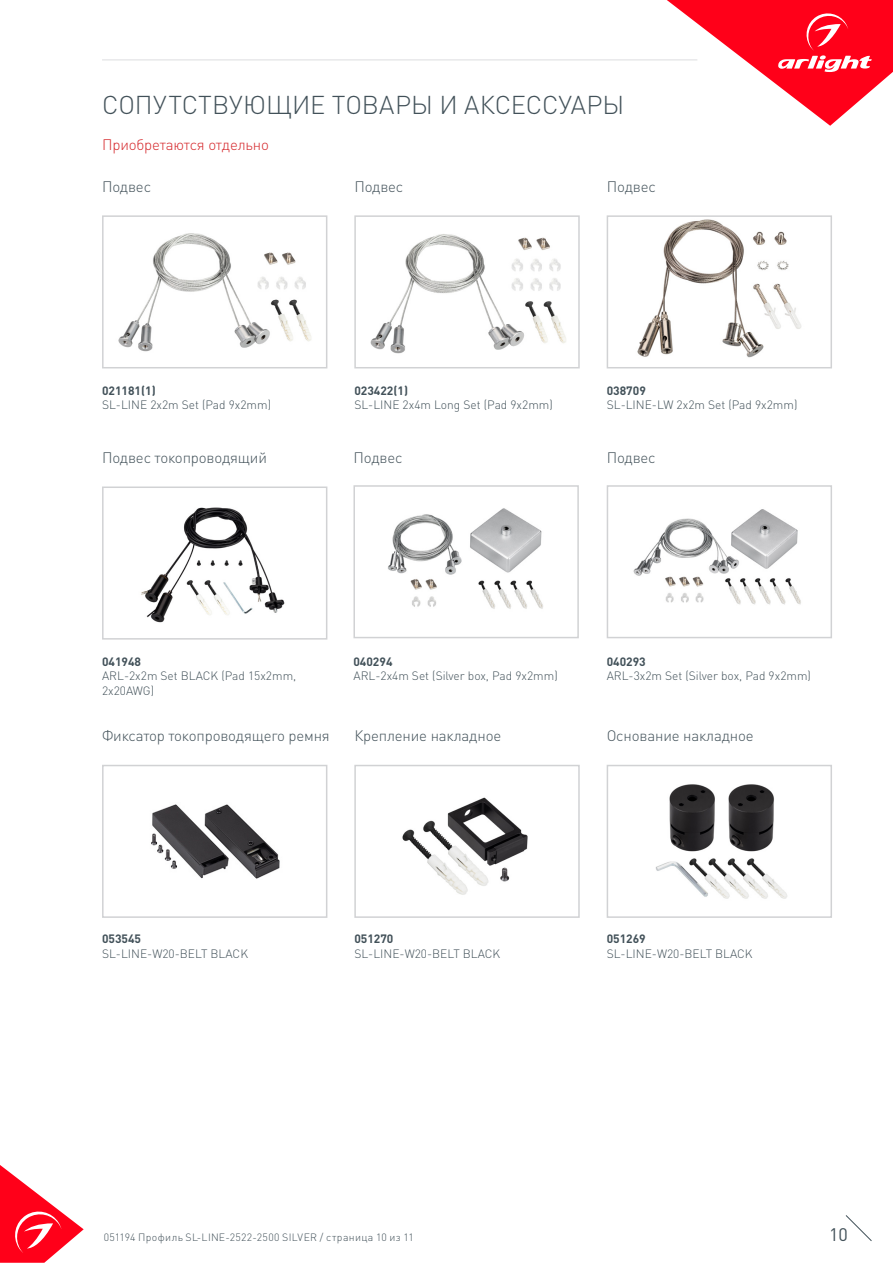
<style>
.page{position:relative;width:893px;height:1263px;background:#fff}
.page>*{position:absolute;margin:0;border:0;box-sizing:border-box;transform-origin:0 0}
.t1{font:300 25.5px "DIN Pro";color:#425159}
.t2{font:18px "DIN Pro";color:#425159}
.t3{font:300 15px "DIN Pro";letter-spacing:-.01em;color:#425159}
.t4{font:300 15px "DIN Pro";letter-spacing:-.01em;color:#d5262a}
.t5{font:300 12px/14.4px "DIN Pro";color:#425159}
.t6{font:700 12px "DIN Pro";color:#425159}
.t7{font:300 10.5px "DIN Pro";letter-spacing:.03em;color:#425159}
</style>
<div class="page">
<svg style="left:0;top:1165px;width:84px;height:98px"></svg>
<svg style="left:845px;top:1215px;width:27px;height:26px"></svg>
<svg style="left:667px;top:0;width:226px;height:126px"></svg>
<hr style="left:102px;top:60px;width:595px;height:1px;background:#dcdddf">
<img style="left:118px;top:233px;width:193px;height:119px">
<div style="left:102px;top:215px;width:225px;height:153px;border:2px solid #d1d2d4"></div>
<img style="left:141px;top:507px;width:144px;height:116px">
<div style="left:102px;top:486px;width:225px;height:154px;border:2px solid #d1d2d4"></div>
<img style="left:370px;top:234px;width:196px;height:120px">
<div style="left:354px;top:215px;width:226px;height:153px;border:2px solid #d1d2d4"></div>
<img style="left:637px;top:219px;width:164px;height:139px">
<div style="left:607px;top:215px;width:225px;height:153px;border:2px solid #d1d2d4"></div>
<img style="left:388px;top:508px;width:155px;height:101px">
<div style="left:353px;top:485px;width:226px;height:153px;border:2px solid #d1d2d4"></div>
<img style="left:633px;top:509px;width:168px;height:96px">
<div style="left:607px;top:485px;width:225px;height:153px;border:2px solid #d1d2d4"></div>
<img style="left:151px;top:804px;width:129px;height:75px">
<div style="left:102px;top:765px;width:225px;height:153px;border:2px solid #d1d2d4"></div>
<img style="left:402px;top:797px;width:126px;height:98px">
<div style="left:354px;top:765px;width:226px;height:153px;border:2px solid #d1d2d4"></div>
<img style="left:655px;top:784px;width:132px;height:115px">
<div style="left:607px;top:765px;width:225px;height:153px;border:2px solid #d1d2d4"></div>
<p class="t1" style="left:102px;top:87px;width:524px">СОПУТСТВУЮЩИЕ ТОВАРЫ И АКСЕССУАРЫ</p>
<p class="t4" style="left:102px;top:134px;width:168px">Приобретаются отдельно</p>
<p class="t3" style="left:102px;top:177px;width:51px">Подвес</p>
<p class="t3" style="left:354px;top:177px;width:51px">Подвес</p>
<p class="t3" style="left:607px;top:177px;width:51px">Подвес</p>
<p class="t6" style="left:102px;top:382px;width:55px">021181(1)</p>
<p class="t5" style="left:102px;top:397px;width:171px">SL-LINE 2x2m Set (Pad 9x2mm)</p>
<p class="t3" style="left:102px;top:448px;width:166px">Подвес токопроводящий</p>
<p class="t6" style="left:354px;top:382px;width:55px">023422(1)</p>
<p class="t5" style="left:354px;top:397px;width:200px">SL-LINE 2x4m Long Set (Pad 9x2mm)</p>
<p class="t6" style="left:607px;top:382px;width:41px">038709</p>
<p class="t5" style="left:607px;top:397px;width:192px">SL-LINE-LW 2x2m Set (Pad 9x2mm)</p>
<p class="t3" style="left:353px;top:448px;width:51px">Подвес</p>
<p class="t3" style="left:607px;top:448px;width:51px">Подвес</p>
<p class="t6" style="left:102px;top:653px;width:41px">041948</p>
<p class="t5" style="left:102px;top:668px;width:196px">ARL-2x2m Set BLACK (Pad 15x2mm,<br>2x20AWG)</p>
<p class="t6" style="left:353px;top:653px;width:41px">040294</p>
<p class="t5" style="left:353px;top:668px;width:206px">ARL-2x4m Set (Silver box, Pad 9x2mm)</p>
<p class="t6" style="left:607px;top:653px;width:41px">040293</p>
<p class="t5" style="left:607px;top:668px;width:206px">ARL-3x2m Set (Silver box, Pad 9x2mm)</p>
<p class="t3" style="left:102px;top:725px;width:229px">Фиксатор токопроводящего ремня</p>
<p class="t3" style="left:354px;top:725px;width:148px">Крепление накладное</p>
<p class="t3" style="left:607px;top:725px;width:149px">Основание накладное</p>
<p class="t6" style="left:102px;top:931px;width:41px">053545</p>
<p class="t5" style="left:102px;top:946px;width:148px">SL-LINE-W20-BELT BLACK</p>
<p class="t6" style="left:354px;top:931px;width:41px">051270</p>
<p class="t5" style="left:354px;top:946px;width:148px">SL-LINE-W20-BELT BLACK</p>
<p class="t6" style="left:607px;top:931px;width:41px">051269</p>
<p class="t5" style="left:607px;top:946px;width:148px">SL-LINE-W20-BELT BLACK</p>
<p class="t7" style="left:104px;top:1230px;width:312px">051194 Профиль SL-LINE-2522-2500 SILVER / страница 10 из 11</p>
<h2 class="t2" style="left:829px;top:1222px;width:20px">10</h2>
</div>
